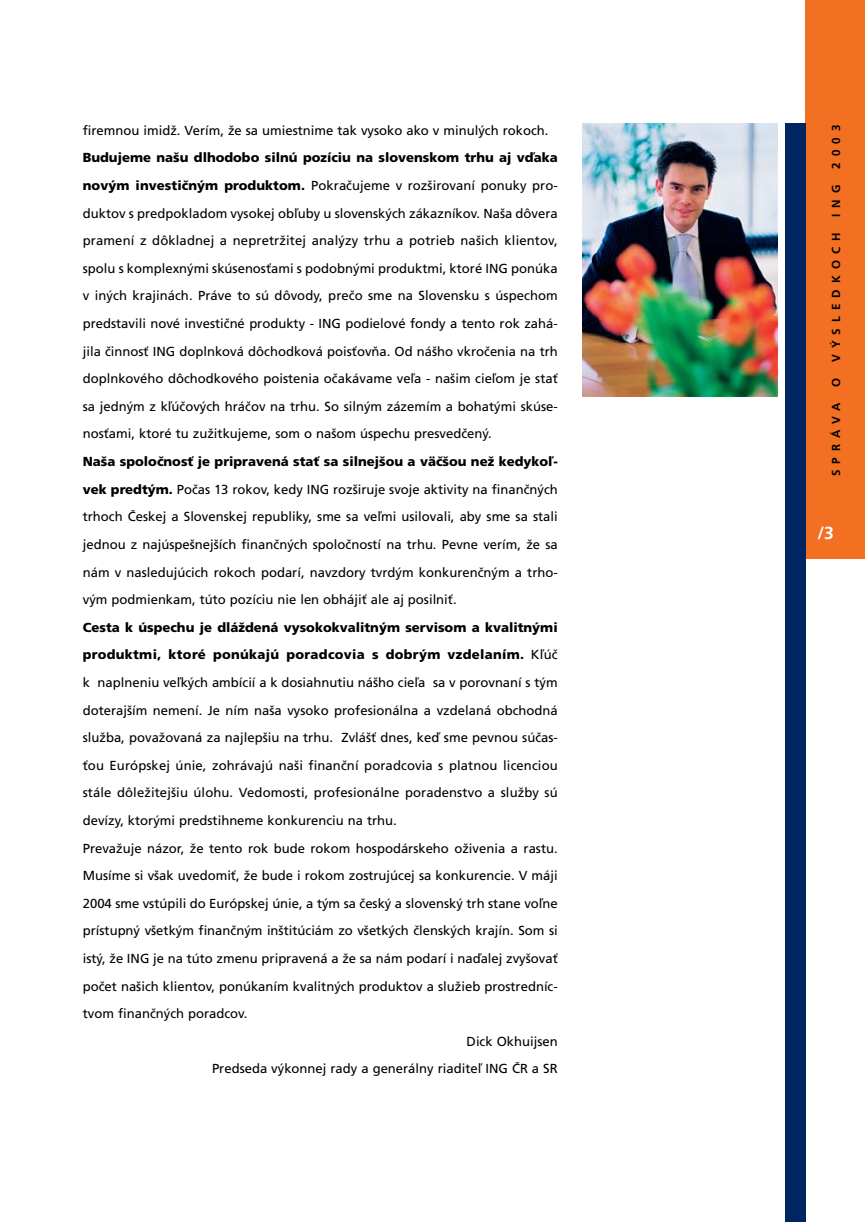
<style>
.page{position:relative;width:865px;height:1222px;background:#fff}
.page>*{position:absolute;margin:0;border:0;box-sizing:border-box;transform-origin:0 0}
.t1{font:700 17.5px "Frutiger CE";color:#fff}
.t2{font:13.12px/27.7px "Frutiger CE";color:#000;text-align:justify}
.t3{font:900 13.12px "Frutiger CE";color:#000}
.t4{font:900 13.12px "Frutiger CE";letter-spacing:.025em;color:#000}
.t5{font:700 11.55px "Frutiger CE";letter-spacing:.52em;color:#000}
.s1{font-weight:900}
.s2{font-weight:400}
</style>
<div class="page">
<div style="left:804px;top:0;width:60px;height:558px;background:#f36f21"></div>
<div style="left:785px;top:123px;width:20px;height:1098px;background:#002561"></div>
<img style="left:582px;top:124px;width:195px;height:272px">
<p class="t2" style="left:83px;top:118px;width:467px">firemnou imidž. Verím, že sa umiestnime tak vysoko ako v minulých rokoch.</p>
<p class="t2" style="left:83px;top:146px;width:476px"><span class="s1">Budujeme našu dlhodobo silnú pozíciu na slovenskom trhu aj vďaka novým investičným produktom.</span> Pokračujeme v rozširovaní ponuky pro&shy;duktov s predpokladom vysokej obľuby u slovenských zákazníkov. Naša dôvera pramení z dôkladnej a nepretržitej analýzy trhu a potrieb našich klientov, spolu s komplexnými skúsenosťami s podobnými produktmi, ktoré ING ponúka v iných krajinách. Práve to sú dôvody, prečo sme na Slovensku s úspechom predstavili nové investičné produkty - ING podielové fondy a tento rok zahá&shy;jila činnosť ING doplnková dôchodková poisťovňa. Od nášho vkročenia na trh doplnkového dôchodkového poistenia očakávame veľa - našim cieľom je stať sa jedným z kľúčových hráčov na trhu. So silným zázemím a bohatými skúse&shy;nosťami, ktoré tu zužitkujeme, som o našom úspechu presvedčený.</p>
<p class="t2" style="left:83px;top:449px;width:476px"><span class="s1">Naša spoločnosť je pripravená stať sa silnejšou a väčšou než kedykoľ&shy;vek predtým.</span> Počas 13 rokov, kedy ING rozširuje svoje aktivity na finančných trhoch Českej a Slovenskej republiky, sme sa veľmi usilovali, aby sme sa stali jednou z najúspešnejších finančných spoločností na trhu. Pevne verím, že sa nám v nasledujúcich rokoch podarí, navzdory tvrdým konkurenčným a trho&shy;vým podmienkam, túto pozíciu nie len obhájiť ale aj posilniť.</p>
<p class="t3" style="left:83px;top:622px;width:476px">Cesta k úspechu je dláždená vysokokvalitným servisom a kvalitnými</p>
<p class="t4" style="left:83px;top:650px;width:476px">produktmi, ktoré ponúkajú poradcovia s dobrým vzdelaním. <span class="s2">Kľúč</span></p>
<p class="t2" style="left:83px;top:670px;width:476px">k naplneniu veľkých ambícií a k dosiahnutiu nášho cieľa sa v porovnaní s tým</p>
<p class="t2" style="left:83px;top:698px;width:476px">doterajším nemení. Je ním naša vysoko profesionálna a vzdelaná obchodná</p>
<p class="t2" style="left:83px;top:725px;width:476px">služba, považovaná za najlepšiu na trhu. Zvlášť dnes, keď sme pevnou súčas-</p>
<p class="t2" style="left:83px;top:753px;width:476px">ťou Európskej únie, zohrávajú naši finanční poradcovia s platnou licenciou</p>
<p class="t2" style="left:83px;top:780px;width:476px">stále dôležitejšiu úlohu. Vedomosti, profesionálne poradenstvo a služby sú</p>
<p class="t2" style="left:83px;top:808px;width:315px">devízy, ktorými predstihneme konkurenciu na trhu.</p>
<p class="t2" style="left:83px;top:836px;width:476px">Prevažuje názor, že tento rok bude rokom hospodárskeho oživenia a rastu.</p>
<p class="t2" style="left:83px;top:863px;width:476px">Musíme si však uvedomiť, že bude i rokom zostrujúcej sa konkurencie. V máji</p>
<p class="t2" style="left:83px;top:891px;width:476px">2004 sme vstúpili do Európskej únie, a tým sa český a slovenský trh stane voľne</p>
<p class="t2" style="left:83px;top:918px;width:476px">prístupný všetkým finančným inštitúciám zo všetkých členských krajín. Som si</p>
<p class="t2" style="left:83px;top:946px;width:476px">istý, že ING je na túto zmenu pripravená a že sa nám podarí i naďalej zvyšovať</p>
<p class="t2" style="left:83px;top:974px;width:476px">počet našich klientov, ponúkaním kvalitných produktov a služieb prostredníc-</p>
<p class="t2" style="left:83px;top:1001px;width:166px">tvom finančných poradcov.</p>
<p class="t2" style="left:466px;top:1029px;width:93px">Dick Okhuijsen</p>
<p class="t2" style="left:212px;top:1056px;width:347px">Predseda výkonnej rady a generálny riaditeľ ING ČR a SR</p>
<p class="t5" style="left:831px;top:169px;width:46px;rotate:-90deg">2003</p>
<p class="t5" style="left:831px;top:217px;width:34px;rotate:-90deg">ING</p>
<p class="t5" style="left:831px;top:362px;width:131px;rotate:-90deg">VÝSLEDKOCH</p>
<p class="t5" style="left:831px;top:387px;width:11px;rotate:-90deg">O</p>
<p class="t5" style="left:831px;top:476px;width:75px;rotate:-90deg">SPRÁVA</p>
<h1 class="t1" style="left:817px;top:526px;width:18px">/3</h1>
</div>
